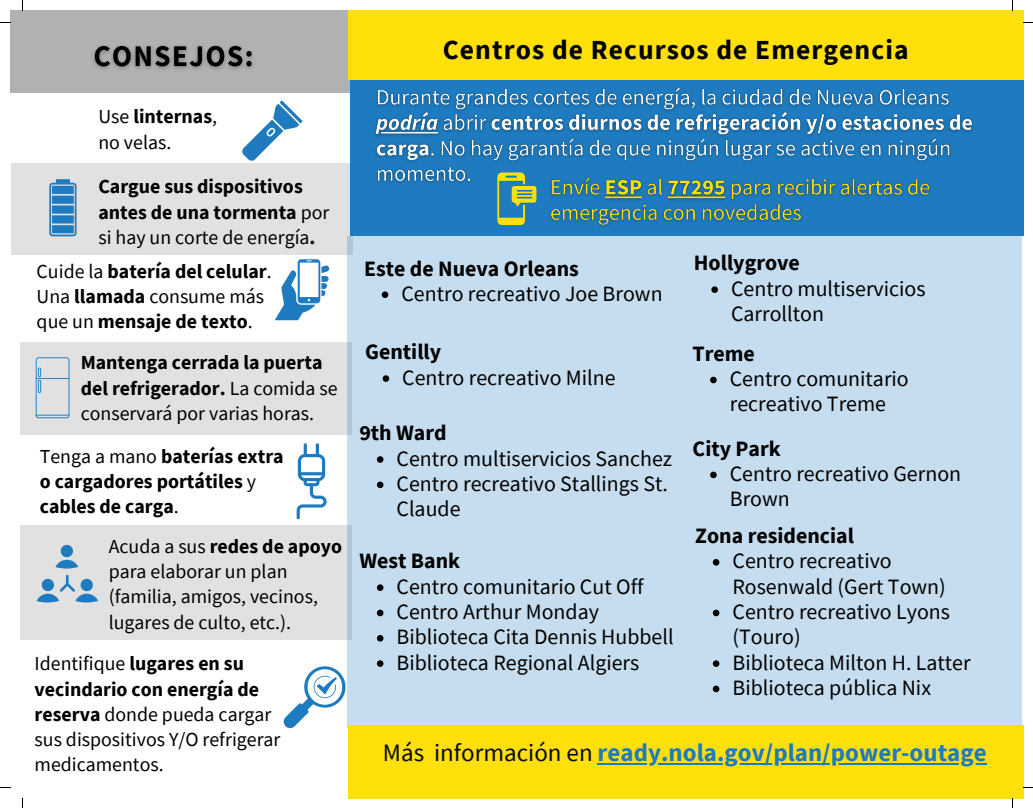
<style>
.page{position:relative;width:1033px;height:808px;background:#fff}
.page>*{position:absolute;margin:0;border:0;box-sizing:border-box;transform-origin:0 0}
.t1{font:700 27.5px "Source Sans Pro";letter-spacing:.04em;color:#000}
.t2{font:700 25px "Source Sans Pro";color:#1e7bbf}
.t3{font:21.88px/25.2px "Source Sans Pro";color:#000}
.t4{font:700 21.88px "Source Sans Pro";color:#000}
.t5{font:700 19.88px/25.2px "Source Sans Pro";color:#000}
.t6{font:19.88px/25.2px "Source Sans Pro";color:#000}
.s1{font-weight:400}
.s2{font-weight:700}
.s3{font-weight:400;color:#070707}
</style>
<div class="page">
<div style="left:11px;top:10px;width:341px;height:82px;background:#b1b1b1"></div>
<svg style="left:284px;top:666px;width:61px;height:62px"></svg>
<div style="left:12px;top:163px;width:340px;height:92px;background:#e1e1e1"></div>
<svg style="left:49px;top:179px;width:27px;height:57px"></svg>
<div style="left:52px;top:186px;width:22px;height:8px;background:#1e7bbf"></div>
<div style="left:52px;top:196px;width:22px;height:8px;background:#1e7bbf"></div>
<div style="left:52px;top:205px;width:22px;height:9px;background:#1e7bbf"></div>
<div style="left:52px;top:215px;width:22px;height:8px;background:#1e7bbf"></div>
<div style="left:52px;top:225px;width:22px;height:8px;background:#1e7bbf"></div>
<div style="left:21px;top:525px;width:331px;height:114px;background:#e1e1e1"></div>
<svg style="left:36px;top:545px;width:62px;height:57px"></svg>
<svg style="left:275px;top:259px;width:54px;height:61px"></svg>
<div style="left:21px;top:342px;width:331px;height:93px;background:#e1e1e1"></div>
<svg style="left:36px;top:357px;width:33px;height:61px"></svg>
<hr style="left:36px;top:414px;width:33px;height:1px;background:#1e7bbf">
<svg style="left:242px;top:101px;width:60px;height:60px"></svg>
<div style="left:347px;top:236px;width:675px;height:492px;background:#c5ddee"></div>
<div style="left:350px;top:72px;width:673px;height:164px;background:#1e7bbf"></div>
<div style="left:348px;top:725px;width:675px;height:73px;background:#ffe00a"></div>
<div style="left:348px;top:10px;width:675px;height:70px;background:#ffe00a"></div>
<svg style="left:497px;top:213px;width:28px;height:12px"></svg>
<svg style="left:296px;top:443px;width:30px;height:76px"></svg>
<img style="left:93px;top:45px;width:160px;height:25px">
<svg style="left:382px;top:291px;width:6px;height:7px"></svg>
<img style="left:374px;top:87px;width:599px;height:126px">
<img style="left:544px;top:168px;width:392px;height:59px">
<hr style="left:597px;top:763px;width:389px;height:1px;background:#1e7bbf">
<svg style="left:711px;top:286px;width:7px;height:7px"></svg>
<svg style="left:382px;top:375px;width:7px;height:7px"></svg>
<svg style="left:377px;top:456px;width:6px;height:7px"></svg>
<svg style="left:377px;top:481px;width:6px;height:7px"></svg>
<svg style="left:377px;top:584px;width:6px;height:7px"></svg>
<svg style="left:377px;top:609px;width:6px;height:7px"></svg>
<svg style="left:377px;top:635px;width:6px;height:6px"></svg>
<svg style="left:377px;top:660px;width:6px;height:7px"></svg>
<svg style="left:710px;top:377px;width:6px;height:6px"></svg>
<svg style="left:710px;top:471px;width:6px;height:7px"></svg>
<svg style="left:712px;top:559px;width:7px;height:6px"></svg>
<svg style="left:712px;top:609px;width:7px;height:7px"></svg>
<svg style="left:712px;top:660px;width:7px;height:7px"></svg>
<svg style="left:712px;top:685px;width:7px;height:7px"></svg>
<p class="t5" style="left:98px;top:104px;width:120px"><span class="s1">Use</span> linternas<span class="s1">,</span></p>
<p class="t6" style="left:98px;top:129px;width:74px">no velas.</p>
<p class="t5" style="left:98px;top:174px;width:232px">Cargue sus dispositivos antes de una tormenta <span class="s1">por si hay un corte de energía</span>.</p>
<p class="t5" style="left:37px;top:258px;width:237px"><span class="s1">Cuide la</span> batería del celular<span class="s1">.<br>Una</span> llamada <span class="s1">consume más que un</span> mensaje de texto<span class="s1">.</span></p>
<p class="t5" style="left:81px;top:349px;width:258px">Mantenga cerrada la puerta del refrigerador. <span class="s1">La comida se conservará por varias horas.</span></p>
<p class="t5" style="left:40px;top:443px;width:245px"><span class="s1">Tenga a mano</span> baterías extra o cargadores portátiles <span class="s1">y </span>cables de carga<span class="s1">.</span></p>
<p class="t6" style="left:109px;top:533px;width:235px">Acuda a sus <span class="s2">redes de apoyo </span>para elaborar un plan (familia, amigos, vecinos, lugares de culto, etc.).</p>
<p class="t6" style="left:35px;top:650px;width:247px">Identifique <span class="s2">lugares en su vecindario con energía de reserva</span> donde pueda cargar sus dispositivos Y/O refrigerar medicamentos.</p>
<p class="t1" style="left:443px;top:31px;width:467px">Centros de Recursos de Emergencia</p>
<p class="t4" style="left:364px;top:254px;width:216px">Este de Nueva Orleans</p>
<p class="t3" style="left:401px;top:280px;width:263px">Centro recreativo Joe Brown</p>
<p class="t4" style="left:365px;top:338px;width:78px">Gentilly</p>
<p class="t3" style="left:402px;top:364px;width:215px">Centro recreativo Milne</p>
<p class="t4" style="left:359px;top:419px;width:89px">9th Ward</p>
<p class="t3" style="left:396px;top:445px;width:277px">Centro multiservicios Sanchez</p>
<p class="t3" style="left:396px;top:470px;width:273px">Centro recreativo Stallings St.<br>Claude</p>
<p class="t4" style="left:359px;top:547px;width:102px">West Bank</p>
<p class="t3" style="left:396px;top:573px;width:248px">Centro comunitario Cut Off</p>
<p class="t3" style="left:396px;top:598px;width:204px">Centro Arthur Monday</p>
<p class="t3" style="left:396px;top:624px;width:278px">Biblioteca Cita Dennis Hubbell</p>
<p class="t3" style="left:396px;top:649px;width:244px">Biblioteca Regional Algiers</p>
<p class="t4" style="left:694px;top:249px;width:108px">Hollygrove</p>
<p class="t3" style="left:731px;top:275px;width:196px">Centro multiservicios<br>Carrollton</p>
<p class="t4" style="left:692px;top:339px;width:64px">Treme</p>
<p class="t3" style="left:729px;top:366px;width:180px">Centro comunitario recreativo Treme</p>
<p class="t4" style="left:692px;top:434px;width:90px">City Park</p>
<p class="t3" style="left:729px;top:460px;width:233px">Centro recreativo Gernon<br>Brown</p>
<p class="t4" style="left:695px;top:521px;width:160px">Zona residencial</p>
<p class="t3" style="left:732px;top:548px;width:215px">Centro recreativo<br>Rosenwald (Gert Town)</p>
<p class="t3" style="left:732px;top:598px;width:219px">Centro recreativo Lyons (Touro)</p>
<p class="t3" style="left:732px;top:649px;width:240px">Biblioteca Milton H. Latter</p>
<p class="t3" style="left:732px;top:674px;width:200px">Biblioteca pública Nix</p>
<p class="t2" style="left:383px;top:736px;width:605px"><span class="s3">Más información en</span> ready.nola.gov/plan/power-outage</p>
</div>
